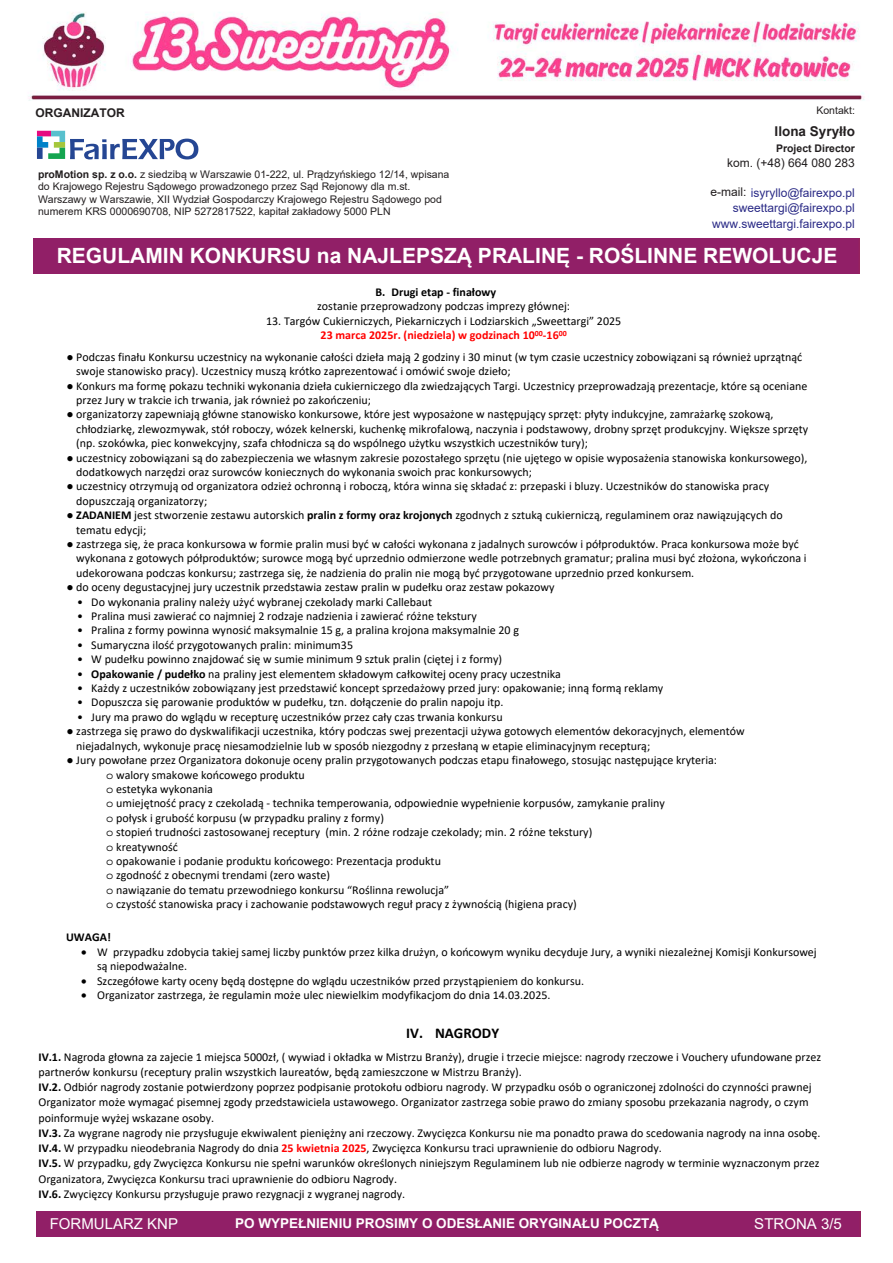
<style>
.page{position:relative;width:893px;height:1263px;background:#fff}
.page>*{position:absolute;margin:0;border:0;box-sizing:border-box;transform-origin:0 0}
.t1{font:700 21px "Arial";color:#fff}
.t2{font:15px "Arial";color:#fff}
.t3{font:700 15px "Calibri";color:#000}
.t4{font:700 13.5px "Arial";color:#fff}
.t5{font:700 13.5px "Arial";color:#231f20}
.t6{font:12px/14.4px "Calibri";color:#000}
.t7{font:12px/15.6px "Arial";color:#2a2a86;text-align:right}
.t8{font:700 12px "Calibri";color:#000}
.t9{font:12px "Arial";color:#231f20}
.t10{font:700 12px "Arial";color:#231f20}
.t11{font:700 12px "Calibri";color:#000}
.t12{font:10.5px/12.6px "Arial";color:#231f20}
.t13{font:700 10.5px "Arial";color:#231f20}
.s1{font-weight:700}
.s2{color:#231f20}
.s3{color:#2e3092}
.s4{font-style:inherit}
.s5{font-weight:700;color:#f00}
.s6{font-family:"Courier Std"}
</style>
<div class="page">
<div style="left:36px;top:1211px;width:825px;height:25px;background:#911f67"></div>
<div style="left:33px;top:238px;width:826px;height:35px;background:#911f67"></div>
<svg style="left:37px;top:131px;width:162px;height:28px"></svg>
<img style="left:29px;top:12px;width:836px;height:89px">
<p class="t10" style="left:36px;top:105px;width:91px">ORGANIZATOR</p>
<p class="t12" style="left:38px;top:168px;width:413px"><span class="s1">proMotion sp. z o.o.</span> z siedzibą w Warszawie 01-222, ul. Prądzyńskiego 12/14, wpisana do Krajowego Rejestru Sądowego prowadzonego przez Sąd Rejonowy dla m.st.<br>Warszawy w Warszawie, XII Wydział Gospodarczy Krajowego Rejestru Sądowego pod numerem KRS 0000690708, NIP 5272817522, kapitał zakładowy 5000 PLN</p>
<p class="t12" style="left:816px;top:104px;width:40px">Kontakt:</p>
<p class="t5" style="left:775px;top:122px;width:82px">Ilona Syryłło</p>
<p class="t13" style="left:776px;top:141px;width:80px">Project Director</p>
<p class="t9" style="left:727px;top:154px;width:129px">kom. (+48) 664 080 283</p>
<p class="t7" style="left:710px;top:185px;width:146px"><span class="s2">e-mail:</span> <span class="s3">i</span>syryllo@fairexpo.pl sweettargi@fairexpo.pl www.sweettargi.fairexpo.pl</p>
<h1 class="t1" style="left:57px;top:241px;width:782px">REGULAMIN KONKURSU na NAJLEPSZĄ PRALINĘ - <span class="s4">ROŚLINNE REWOLUCJE</span></h1>
<p class="t8" style="left:375px;top:283px;width:122px">B. Drugi etap - finałowy</p>
<p class="t6" style="left:317px;top:299px;width:254px">zostanie przeprowadzony podczas imprezy głównej:</p>
<p class="t6" style="left:266px;top:313px;width:357px;text-align:center">13. Targów Cukierniczych, Piekarniczych i Lodziarskich „Sweettargi” 2025<br><span class="s5">23</span> <span class="s5">marca 202</span><span class="s5">5</span><span class="s5">r.</span> <span class="s5">(niedziela)</span> <span class="s5">w godzinach 1</span><span class="s5">0</span><sup>00</sup><span class="s5">-1</span><span class="s5">6</span><sup>00</sup></p>
<p class="t6" style="left:76px;top:349px;width:728px;text-indent:-10px">● Podczas finału Konkursu uczestnicy na wykonanie całości dzieła mają 2 godziny i 30 minut (w tym czasie uczestnicy zobowiązani są również uprzątnąć swoje stanowisko pracy). Uczestnicy muszą krótko zaprezentować i omówić swoje dzieło;</p>
<p class="t6" style="left:76px;top:378px;width:733px;text-indent:-10px">● Konkurs ma formę pokazu techniki wykonania dzieła cukierniczego dla zwiedzających Targi. Uczestnicy przeprowadzają prezentacje, które są oceniane przez Jury w trakcie ich trwania, jak również po zakończeniu;</p>
<p class="t6" style="left:76px;top:407px;width:733px;text-indent:-10px">● organizatorzy zapewniają główne stanowisko konkursowe, które jest wyposażone w następujący sprzęt: płyty indukcyjne, zamrażarkę szokową, chłodziarkę, zlewozmywak, stół roboczy, wózek kelnerski, kuchenkę mikrofalową, naczynia i podstawowy, drobny sprzęt produkcyjny. Większe sprzęty (np. szokówka, piec konwekcyjny, szafa chłodnicza są do wspólnego użytku wszystkich uczestników tury);</p>
<p class="t6" style="left:76px;top:450px;width:733px;text-indent:-10px">● uczestnicy zobowiązani są do zabezpieczenia we własnym zakresie pozostałego sprzętu (nie ujętego w opisie wyposażenia stanowiska konkursowego), dodatkowych narzędzi oraz surowców koniecznych do wykonania swoich prac konkursowych;</p>
<p class="t6" style="left:76px;top:479px;width:694px;text-indent:-10px">● uczestnicy otrzymują od organizatora odzież ochronną i roboczą, która winna się składać z: przepaski i bluzy. Uczestników do stanowiska pracy dopuszczają organizatorzy;</p>
<p class="t6" style="left:76px;top:508px;width:708px;text-indent:-10px">● <span class="s1">ZADANIEM</span> jest stworzenie zestawu autorskich <span class="s1">pralin z formy oraz krojonych</span> zgodnych z sztuką cukierniczą, regulaminem oraz nawiązujących do tematu edycji;</p>
<p class="t6" style="left:76px;top:537px;width:732px;text-indent:-10px">● zastrzega się, że praca konkursowa w formie pralin musi być w całości wykonana z jadalnych surowców i półproduktów. Praca konkursowa może być wykonana z gotowych półproduktów; surowce mogą być uprzednio odmierzone wedle potrzebnych gramatur; pralina musi być złożona, wykończona i udekorowana podczas konkursu; zastrzega się, że nadzienia do pralin nie mogą być przygotowane uprzednio przed konkursem.</p>
<p class="t6" style="left:66px;top:580px;width:490px">● do oceny degustacyjnej jury uczestnik przedstawia zestaw pralin w pudełku oraz zestaw pokazowy</p>
<p class="t6" style="left:77px;top:594px;width:357px">• Do wykonania praliny należy użyć wybranej czekolady marki Callebaut</p>
<p class="t6" style="left:77px;top:609px;width:401px">• Pralina musi zawierać co najmniej 2 rodzaje nadzienia i zawierać różne tekstury</p>
<p class="t6" style="left:77px;top:623px;width:443px">• Pralina z formy powinna wynosić maksymalnie 15 g, a pralina krojona maksymalnie 20 g</p>
<p class="t6" style="left:77px;top:637px;width:277px">• Sumaryczna ilość przygotowanych pralin: minimum35</p>
<p class="t6" style="left:77px;top:652px;width:427px">• W pudełku powinno znajdować się w sumie minimum 9 sztuk pralin (ciętej i z formy)</p>
<p class="t6" style="left:77px;top:666px;width:485px">• <span class="s1">Opakowanie / pudełko</span> na praliny jest elementem składowym całkowitej oceny pracy uczestnika</p>
<p class="t6" style="left:77px;top:681px;width:588px">• Każdy z uczestników zobowiązany jest przedstawić koncept sprzedażowy przed jury: opakowanie; inną formą reklamy</p>
<p class="t6" style="left:77px;top:695px;width:428px">• Dopuszcza się parowanie produktów w pudełku, tzn. dołączenie do pralin napoju itp.</p>
<p class="t6" style="left:77px;top:709px;width:427px">• Jury ma prawo do wglądu w recepturę uczestników przez cały czas trwania konkursu</p>
<p class="t6" style="left:76px;top:724px;width:670px;text-indent:-10px">● zastrzega się prawo do dyskwalifikacji uczestnika, który podczas swej prezentacji używa gotowych elementów dekoracyjnych, elementów niejadalnych, wykonuje pracę niesamodzielnie lub w sposób niezgodny z przesłaną w etapie eliminacyjnym recepturą;</p>
<p class="t6" style="left:106px;top:753px;width:612px;text-indent:-40px">● Jury powołane przez Organizatora dokonuje oceny pralin przygotowanych podczas etapu finałowego, stosując następujące kryteria: <span class="s6">o</span> walory smakowe końcowego produktu<br><span class="s6">o</span> estetyka wykonania<br><span class="s6">o</span> umiejętność pracy z czekoladą - technika temperowania, odpowiednie wypełnienie korpusów, zamykanie praliny<br><span class="s6">o</span> połysk i grubość korpusu (w przypadku praliny z formy)<br><span class="s6">o</span> stopień trudności zastosowanej receptury (min. 2 różne rodzaje czekolady; min. 2 różne tekstury)<br><span class="s6">o</span> kreatywność<br><span class="s6">o</span> opakowanie i podanie produktu końcowego: Prezentacja produktu<br><span class="s6">o</span> zgodność z obecnymi trendami (zero waste)<br><span class="s6">o</span> nawiązanie do tematu przewodniego konkursu “Roślinna rewolucja”<br><span class="s6">o</span> czystość stanowiska pracy i zachowanie podstawowych reguł pracy z żywnością (higiena pracy)</p>
<p class="t11" style="left:66px;top:929px;width:46px">UWAGA!</p>
<p class="t6" style="left:97px;top:944px;width:721px;text-indent:-16px">• W przypadku zdobycia takiej samej liczby punktów przez kilka drużyn, o końcowym wyniku decyduje Jury, a wyniki niezależnej Komisji Konkursowej są niepodważalne.</p>
<p class="t6" style="left:81px;top:973px;width:505px">• Szczegółowe karty oceny będą dostępne do wglądu uczestników przed przystąpieniem do konkursu.</p>
<p class="t6" style="left:81px;top:987px;width:471px">• Organizator zastrzega, że regulamin może ulec niewielkim modyfikacjom do dnia 14.03.2025.</p>
<p class="t3" style="left:406px;top:1022px;width:94px"><span class="s4">I</span>V<span class="s4">.</span> NAGRODY</p>
<p class="t6" style="left:38px;top:1049px;width:784px;line-height:15.3px"><span class="s1">IV.1.</span> Nagroda głowna za zajecie 1 miejsca 5000zł, ( wywiad i okładka w Mistrzu Branży), drugie i trzecie miejsce: nagrody rzeczowe i Vouchery ufundowane przez partnerów konkursu (receptury pralin wszystkich laureatów, będą zamieszczone w Mistrzu Branży).<br><span class="s1">IV.2.</span> Odbiór nagrody zostanie potwierdzony poprzez podpisanie protokołu odbioru nagrody. W przypadku osób o ograniczonej zdolności do czynności prawnej Organizator może wymagać pisemnej zgody przedstawiciela ustawowego. Organizator zastrzega sobie prawo do zmiany sposobu przekazania nagrody, o czym poinformuje wyżej wskazane osoby.<br><span class="s1">IV.3.</span> Za wygrane nagrody nie przysługuje ekwiwalent pieniężny ani rzeczowy. Zwycięzca Konkursu nie ma ponadto prawa do scedowania nagrody na inna osobę.<br><span class="s1">IV.4.</span> W przypadku nieodebrania Nagrody do dnia <span class="s5">25</span> <span class="s5">kwietnia 202</span><span class="s5">5</span>, Zwycięzca Konkursu traci uprawnienie do odbioru Nagrody.<br><span class="s1">IV.5.</span> W przypadku, gdy Zwycięzca Konkursu nie spełni warunków określonych niniejszym Regulaminem lub nie odbierze nagrody w terminie wyznaczonym przez Organizatora, Zwycięzca Konkursu traci uprawnienie do odbioru Nagrody.<br><span class="s1">IV.6.</span> Zwycięzcy Konkursu przysługuje prawo rezygnacji z wygranej nagrody.</p>
<p class="t2" style="left:50px;top:1214px;width:130px">FORMULARZ KNP</p>
<p class="t4" style="left:235px;top:1213px;width:425px">PO WYPEŁNIENIU PROSIMY O ODESŁANIE ORYGINAŁU POCZTĄ</p>
<p class="t2" style="left:754px;top:1213px;width:89px">STRONA 3/5</p>
</div>
